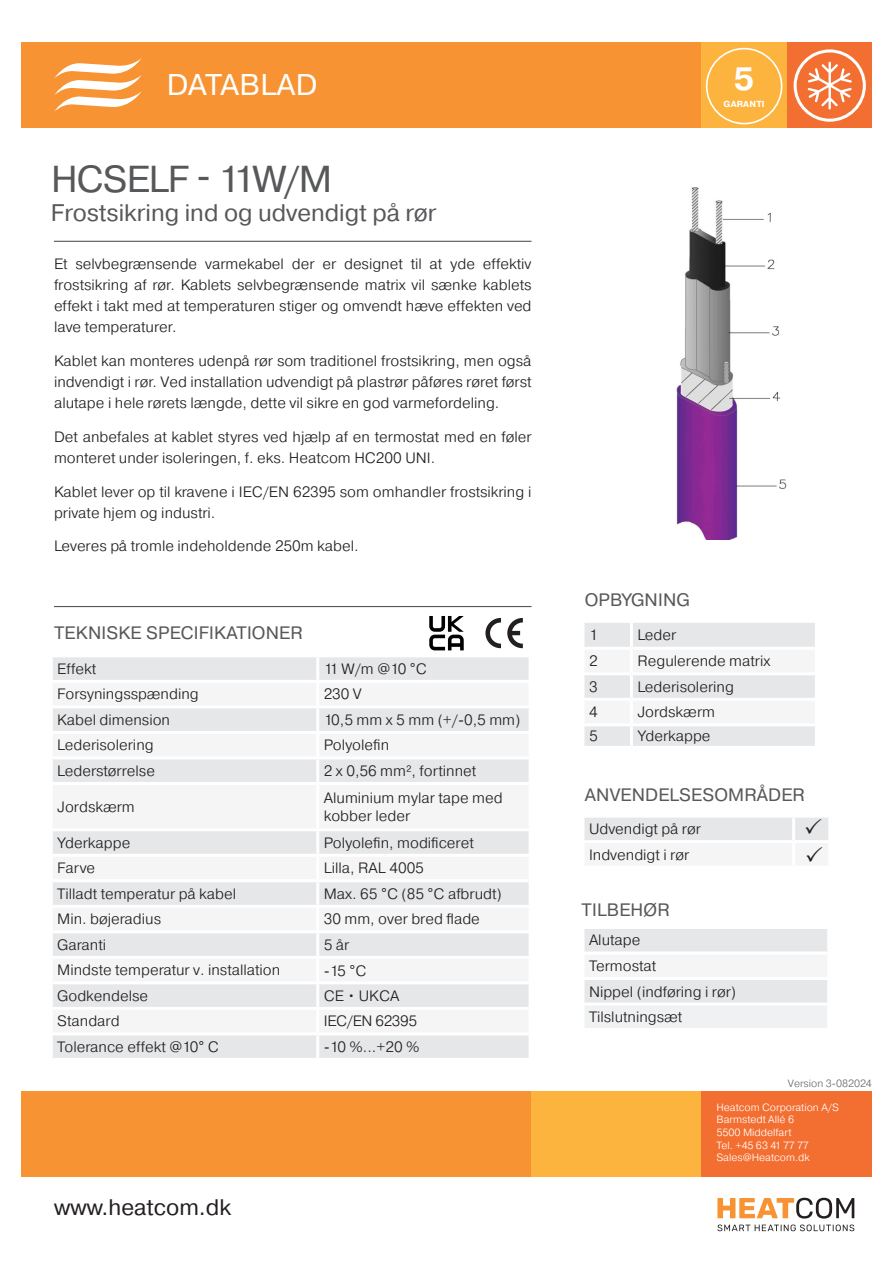
<style>
.page{position:relative;width:893px;height:1263px;background:#fff}
.page>*{position:absolute;margin:0;border:0;box-sizing:border-box;transform-origin:0 0}
.t1{font:37.5px "Pragmatica";letter-spacing:-.02em;color:#57585a}
.t2{font:700 32.4px "Pragmatica";color:#fff}
.t3{font:30px "Pragmatica";letter-spacing:.01em;color:#fff}
.t4{font:24px "Pragmatica";color:#57585a}
.t5{font:22.5px "Pragmatica";color:#231f20}
.t6{font:18px "Pragmatica";letter-spacing:.01em;color:#57585a}
.t7{font:300 15px/21px "Pragmatica";color:#231f20}
.t8{font:300 15px "Pragmatica";letter-spacing:-.02em;color:#231f20}
.t9{font:300 10.5px/12.6px "Pragmatica";color:#fff}
.t10{font:300 10.5px "Pragmatica";color:#6c6d70}
.t11{font:700 8.85px "Pragmatica";letter-spacing:.02em;color:#fff}
.s1{font-family:"Arial";font-weight:400}
</style>
<div class="page">
<div style="left:21px;top:43px;width:851px;height:85px;background:#f79332"></div>
<div style="left:787px;top:43px;width:85px;height:85px;background:#f36e31"></div>
<div style="left:702px;top:43px;width:85px;height:85px;background:#fcb43f"></div>
<svg style="left:706px;top:48px;width:76px;height:76px"></svg>
<svg style="left:54px;top:58px;width:88px;height:54px"></svg>
<div style="left:21px;top:1091px;width:851px;height:85px;background:#f79332"></div>
<div style="left:531px;top:1091px;width:171px;height:85px;background:#fcb43f"></div>
<div style="left:702px;top:1091px;width:170px;height:85px;background:#f36e31"></div>
<svg style="left:717px;top:1198px;width:137px;height:20px"></svg>
<svg style="left:717px;top:1224px;width:137px;height:7px"></svg>
<svg style="left:794px;top:49px;width:72px;height:73px"></svg>
<hr style="left:54px;top:241px;width:477px;height:1px;background:#57585a">
<hr style="left:54px;top:606px;width:477px;height:1px;background:#57585a">
<svg style="left:53px;top:657px;width:476px;height:125px"></svg>
<div style="left:53px;top:831px;width:476px;height:23px;background:#e6e7e9"></div>
<div style="left:53px;top:882px;width:476px;height:23px;background:#e6e7e9"></div>
<div style="left:53px;top:933px;width:476px;height:23px;background:#e6e7e9"></div>
<div style="left:53px;top:984px;width:476px;height:23px;background:#e6e7e9"></div>
<div style="left:53px;top:1035px;width:476px;height:23px;background:#e6e7e9"></div>
<hr style="left:316px;top:657px;width:3px;height:23px;background:#fff">
<hr style="left:50px;top:680px;width:268px;height:3px;background:#fff">
<hr style="left:318px;top:680px;width:214px;height:3px;background:#fff">
<hr style="left:316px;top:683px;width:3px;height:22px;background:#fff">
<hr style="left:50px;top:705px;width:268px;height:3px;background:#fff">
<hr style="left:318px;top:705px;width:214px;height:3px;background:#fff">
<hr style="left:316px;top:708px;width:3px;height:23px;background:#fff">
<hr style="left:50px;top:731px;width:268px;height:3px;background:#fff">
<hr style="left:318px;top:731px;width:214px;height:3px;background:#fff">
<hr style="left:316px;top:734px;width:3px;height:22px;background:#fff">
<hr style="left:50px;top:756px;width:268px;height:3px;background:#fff">
<hr style="left:318px;top:756px;width:214px;height:3px;background:#fff">
<hr style="left:316px;top:759px;width:3px;height:23px;background:#fff">
<hr style="left:316px;top:831px;width:3px;height:23px;background:#fff">
<hr style="left:316px;top:882px;width:3px;height:23px;background:#fff">
<hr style="left:316px;top:933px;width:3px;height:23px;background:#fff">
<hr style="left:316px;top:984px;width:3px;height:23px;background:#fff">
<hr style="left:316px;top:1035px;width:3px;height:23px;background:#fff">
<svg style="left:485px;top:618px;width:38px;height:30px"></svg>
<div style="left:584px;top:929px;width:243px;height:73px;background:#e6e7e9"></div>
<div style="left:583px;top:953px;width:246px;height:25px;background:#f5f5f5"></div>
<div style="left:583px;top:1004px;width:246px;height:25px;background:#f0f1f2"></div>
<hr style="left:581px;top:951px;width:249px;height:3px;background:#fff">
<hr style="left:581px;top:954px;width:3px;height:23px;background:#fff">
<hr style="left:827px;top:954px;width:3px;height:23px;background:#fff">
<hr style="left:581px;top:977px;width:249px;height:3px;background:#fff">
<hr style="left:581px;top:1002px;width:249px;height:3px;background:#fff">
<hr style="left:581px;top:1005px;width:3px;height:23px;background:#fff">
<hr style="left:827px;top:1005px;width:3px;height:23px;background:#fff">
<hr style="left:581px;top:1028px;width:249px;height:3px;background:#fff">
<img style="left:676px;top:187px;width:111px;height:353px">
<svg style="left:584px;top:623px;width:231px;height:123px"></svg>
<hr style="left:630px;top:623px;width:3px;height:24px;background:#fff">
<hr style="left:581px;top:647px;width:50px;height:3px;background:#fff">
<hr style="left:631px;top:647px;width:187px;height:3px;background:#fff">
<hr style="left:630px;top:650px;width:3px;height:22px;background:#fff">
<hr style="left:581px;top:672px;width:50px;height:3px;background:#fff">
<hr style="left:631px;top:672px;width:187px;height:3px;background:#fff">
<hr style="left:630px;top:675px;width:3px;height:23px;background:#fff">
<hr style="left:581px;top:698px;width:50px;height:3px;background:#fff">
<hr style="left:631px;top:698px;width:187px;height:3px;background:#fff">
<hr style="left:630px;top:701px;width:3px;height:22px;background:#fff">
<hr style="left:581px;top:723px;width:50px;height:3px;background:#fff">
<hr style="left:631px;top:723px;width:187px;height:3px;background:#fff">
<hr style="left:630px;top:726px;width:3px;height:20px;background:#fff">
<svg style="left:429px;top:616px;width:35px;height:34px"></svg>
<div style="left:584px;top:817px;width:244px;height:23px;background:#e6e7e9"></div>
<h3 class="t3" style="left:167px;top:67px;width:152px">DATABLAD</h3>
<h2 class="t2" style="left:734px;top:58px;width:23px">5</h2>
<p class="t11" style="left:723px;top:98px;width:43px">GARANTI</p>
<p class="t1" style="left:51px;top:156px;width:283px">HCSELF - 11W/M</p>
<p class="t4" style="left:51px;top:198px;width:387px">Frostsikring ind og udvendigt på rør</p>
<p class="t7" style="left:54px;top:253px;width:479px;text-align:justify">Et selvbegrænsende varmekabel der er designet til at yde effektiv frostsikring af rør. Kablets selvbegrænsende matrix vil sænke kablets effekt i takt med at temperaturen stiger og omvendt hæve effekten ved lave temperaturer.</p>
<p class="t7" style="left:54px;top:350px;width:479px;text-align:justify">Kablet kan monteres udenpå rør som traditionel frostsikring, men også indvendigt i rør. Ved installation udvendigt på plastrør påføres røret først alutape i hele rørets længde, dette vil sikre en god varmefordeling.</p>
<p class="t7" style="left:54px;top:426px;width:479px">Det anbefales at kablet styres ved hjælp af en termostat med en føler monteret under isoleringen, f. eks. Heatcom HC200 UNI.</p>
<p class="t7" style="left:54px;top:481px;width:479px">Kablet lever op til kravene i IEC/EN 62395 som omhandler frostsikring i private hjem og industri.</p>
<p class="t7" style="left:54px;top:535px;width:306px">Leveres på tromle indeholdende 250m kabel.</p>
<p class="t6" style="left:54px;top:621px;width:250px">TEKNISKE SPECIFIKATIONER</p>
<p class="t7" style="left:57px;top:658px;width:40px">Effekt</p>
<p class="t7" style="left:324px;top:658px;width:105px">11 W/m @10 <span class="s1">°</span>C</p>
<p class="t7" style="left:57px;top:683px;width:143px">Forsyningsspænding</p>
<p class="t7" style="left:324px;top:683px;width:39px">230 V</p>
<p class="t7" style="left:57px;top:709px;width:114px">Kabel dimension</p>
<p class="t7" style="left:324px;top:709px;width:198px">10,5 mm x 5 mm (+/-0,5 mm)</p>
<p class="t7" style="left:57px;top:734px;width:98px">Lederisolering</p>
<p class="t7" style="left:324px;top:734px;width:67px">Polyolefin</p>
<p class="t7" style="left:57px;top:760px;width:99px">Lederstørrelse</p>
<p class="t7" style="left:324px;top:760px;width:154px">2 x 0,56 mm², fortinnet</p>
<p class="t7" style="left:57px;top:796px;width:79px">Jordskærm</p>
<p class="t7" style="left:324px;top:788px;width:180px;line-height:18px">Aluminium mylar tape med kobber leder</p>
<p class="t7" style="left:57px;top:832px;width:75px">Yderkappe</p>
<p class="t7" style="left:324px;top:832px;width:151px">Polyolefin, modificeret</p>
<p class="t7" style="left:57px;top:857px;width:39px">Farve</p>
<p class="t7" style="left:324px;top:857px;width:102px">Lilla, RAL 4005</p>
<p class="t7" style="left:57px;top:883px;width:180px">Tilladt temperatur på kabel</p>
<p class="t7" style="left:324px;top:883px;width:180px">Max. 65 <span class="s1">°</span>C (85 <span class="s1">°</span>C afbrudt)</p>
<p class="t7" style="left:57px;top:908px;width:105px">Min. bøjeradius</p>
<p class="t7" style="left:324px;top:908px;width:158px">30 mm, over bred flade</p>
<p class="t7" style="left:57px;top:934px;width:50px">Garanti</p>
<p class="t7" style="left:324px;top:934px;width:27px">5 år</p>
<p class="t7" style="left:57px;top:959px;width:225px">Mindste temperatur v. installation</p>
<p class="t7" style="left:324px;top:959px;width:44px">-15 <span class="s1">°</span>C</p>
<p class="t7" style="left:57px;top:985px;width:92px">Godkendelse</p>
<p class="t7" style="left:324px;top:985px;width:77px">CE • UKCA</p>
<p class="t7" style="left:57px;top:1010px;width:64px">Standard</p>
<p class="t8" style="left:324px;top:1012px;width:95px">IEC/EN 62395</p>
<p class="t7" style="left:57px;top:1036px;width:163px">Tolerance effekt @10<span class="s1">°</span> C</p>
<p class="t7" style="left:324px;top:1036px;width:97px">-10 %...+20 %</p>
<h3 class="t5" style="left:54px;top:1193px;width:178px">www.heatcom.dk</h3>
<p class="t6" style="left:585px;top:589px;width:107px">OPBYGNING</p>
<p class="t7" style="left:589px;top:624px;width:10px">1</p>
<p class="t7" style="left:637px;top:624px;width:40px">Leder</p>
<p class="t7" style="left:589px;top:650px;width:10px">2</p>
<p class="t7" style="left:637px;top:650px;width:134px">Regulerende matrix</p>
<p class="t7" style="left:589px;top:676px;width:10px">3</p>
<p class="t7" style="left:637px;top:676px;width:98px">Lederisolering</p>
<p class="t7" style="left:589px;top:701px;width:10px">4</p>
<p class="t7" style="left:637px;top:701px;width:79px">Jordskærm</p>
<p class="t7" style="left:589px;top:725px;width:10px">5</p>
<p class="t7" style="left:637px;top:725px;width:75px">Yderkappe</p>
<p class="t6" style="left:585px;top:783px;width:222px">ANVENDELSESOMRÅDER</p>
<p class="t7" style="left:589px;top:818px;width:113px">Udvendigt på rør</p>
<p class="t7" style="left:589px;top:844px;width:102px">Indvendigt i rør</p>
<p class="t6" style="left:582px;top:898px;width:89px">TILBEHØR</p>
<p class="t7" style="left:589px;top:929px;width:53px">Alutape</p>
<p class="t7" style="left:589px;top:955px;width:69px">Termostat</p>
<p class="t7" style="left:589px;top:980px;width:149px">Nippel (indføring i rør)</p>
<p class="t7" style="left:589px;top:1006px;width:95px">Tilslutningsæt</p>
<p class="t10" style="left:788px;top:1077px;width:85px">Version 3-082024</p>
<p class="t9" style="left:716px;top:1101px;width:124px">Heatcom Corporation A/S<br>Barmstedt Allé 6<br>5500 Middelfart<br>Tel. +45 63 41 77 77<br>Sales@Heatcom.dk</p>
</div>
